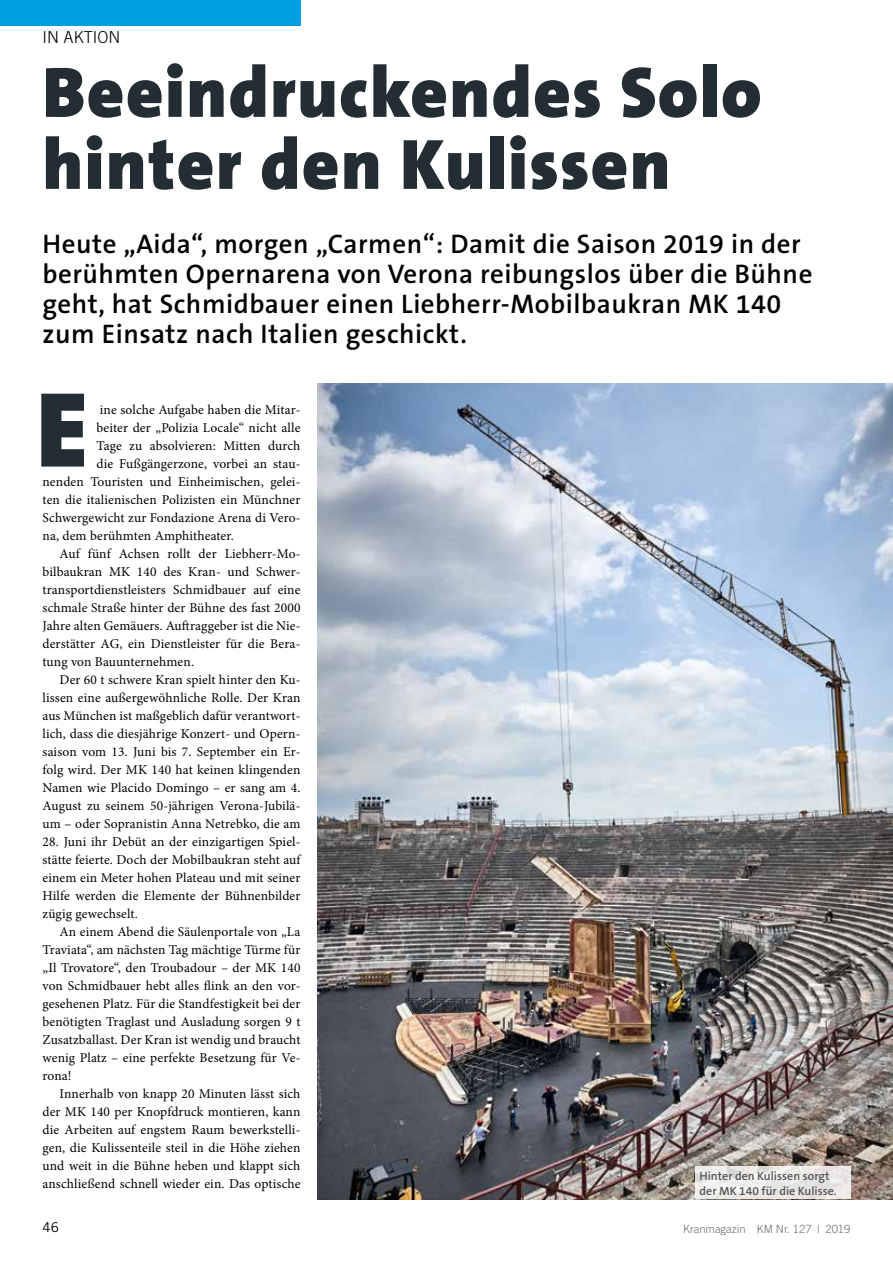
<style>
.page{position:relative;width:893px;height:1263px;background:#fff}
.page>*{position:absolute;margin:0;border:0;box-sizing:border-box;transform-origin:0 0}
.t1{font:900 108px "The Sans B9";color:#222e33}
.t2{font:900 72px/72px "The Sans B9";letter-spacing:.02em;color:#222e33}
.t3{font:600 27px/30px "The Sans B6";letter-spacing:.02em;color:#000}
.t4{font:300 16.5px "Trade Gothic";color:#000}
.t5{font:13.5px/18px "Minion Pro";letter-spacing:.01em;color:#000;text-align:justify}
.t6{font:13.5px "Trade Gothic";color:#000}
.t7{font:600 12px/15px "The Sans B6";color:#565655}
.t8{font:300 11.25px "Trade Gothic";color:#6e6e6e}
</style>
<div class="page">
<div style="left:0;top:0;width:300px;height:26px;background:#009ee3"></div>
<img style="left:317px;top:383px;width:576px;height:816px">
<svg style="left:695px;top:1167px;width:155px;height:32px;fill:#ebe9e7"></svg>
<p class="t4" style="left:43px;top:27px;width:79px">IN AKTION</p>
<h2 class="t2" style="left:43px;top:59px;width:721px">Beeindruckendes Solo hinter den Kulissen</h2>
<h3 class="t3" style="left:43px;top:229px;width:771px">Heute „Aida“, morgen „Carmen“: Damit die Saison 2019 in der berühmten Opernarena von Verona reibungslos über die Bühne geht, hat Schmidbauer einen Liebherr-Mobilbaukran MK 140 zum Einsatz nach Italien geschickt.</h3>
<h1 class="t1" style="left:36px;top:372px;width:53px">E</h1>
<p class="t5" style="left:100px;top:401px;width:202px">ine solche Aufgabe haben die Mitar-</p>
<p class="t5" style="left:96px;top:419px;width:205px">beiter der „Polizia Locale“ nicht alle</p>
<p class="t5" style="left:96px;top:437px;width:205px">Tage zu absolvieren: Mitten durch</p>
<p class="t5" style="left:96px;top:455px;width:206px">die Fußgängerzone, vorbei an stau-</p>
<p class="t5" style="left:43px;top:473px;width:259px">nenden Touristen und Einheimischen, gelei-</p>
<p class="t5" style="left:43px;top:491px;width:259px">ten die italienischen Polizisten ein Münchner</p>
<p class="t5" style="left:43px;top:509px;width:259px">Schwergewicht zur Fondazione Arena di Vero-</p>
<p class="t5" style="left:43px;top:527px;width:193px">na, dem berühmten Amphitheater.</p>
<p class="t5" style="left:60px;top:545px;width:242px">Auf fünf Achsen rollt der Liebherr-Mo-</p>
<p class="t5" style="left:43px;top:563px;width:259px">bilbaukran MK 140 des Kran- und Schwer-</p>
<p class="t5" style="left:43px;top:581px;width:259px">transportdienstleisters Schmidbauer auf eine</p>
<p class="t5" style="left:43px;top:599px;width:259px">schmale Straße hinter der Bühne des fast 2000</p>
<p class="t5" style="left:43px;top:617px;width:259px">Jahre alten Gemäuers. Auftraggeber ist die Nie-</p>
<p class="t5" style="left:43px;top:635px;width:259px">derstätter AG, ein Dienstleister für die Bera-</p>
<p class="t5" style="left:43px;top:653px;width:153px">tung von Bauunternehmen.</p>
<p class="t5" style="left:60px;top:671px;width:242px">Der 60 t schwere Kran spielt hinter den Ku-</p>
<p class="t5" style="left:43px;top:689px;width:259px">lissen eine außergewöhnliche Rolle. Der Kran</p>
<p class="t5" style="left:43px;top:707px;width:259px">aus München ist maßgeblich dafür verantwort-</p>
<p class="t5" style="left:43px;top:725px;width:259px">lich, dass die diesjährige Konzert- und Opern-</p>
<p class="t5" style="left:43px;top:743px;width:259px">saison vom 13. Juni bis 7. September ein Er-</p>
<p class="t5" style="left:43px;top:761px;width:259px">folg wird. Der MK 140 hat keinen klingenden</p>
<p class="t5" style="left:43px;top:779px;width:259px">Namen wie Placido Domingo – er sang am 4.</p>
<p class="t5" style="left:43px;top:797px;width:259px">August zu seinem 50-jährigen Verona-Jubilä-</p>
<p class="t5" style="left:43px;top:815px;width:259px">um – oder Sopranistin Anna Netrebko, die am</p>
<p class="t5" style="left:43px;top:833px;width:259px">28. Juni ihr Debüt an der einzigartigen Spiel&shy;stätte feierte. Doch der Mobilbaukran steht auf einem ein Meter hohen Plateau und mit seiner Hilfe werden die Elemente der Bühnenbilder zügig gewechselt.</p>
<p class="t5" style="left:43px;top:923px;width:259px;text-indent:17px">An einem Abend die Säulenportale von „La Traviata“, am nächsten Tag mächtige Türme für „Il Trovatore“, den Troubadour – der MK 140 von Schmidbauer hebt alles flink an den vor&shy;gesehenen Platz. Für die Standfestigkeit bei der benötigten Traglast und Ausladung sorgen 9 t Zusatzballast. Der Kran ist wendig und braucht wenig Platz – eine perfekte Besetzung für Ve&shy;rona!</p>
<p class="t5" style="left:43px;top:1085px;width:259px;text-indent:17px">Innerhalb von knapp 20 Minuten lässt sich der MK 140 per Knopfdruck montieren, kann die Arbeiten auf engstem Raum bewerkstelli&shy;gen, die Kulissenteile steil in die Höhe ziehen und weit in die Bühne heben und klappt sich anschließend schnell wieder ein. Das optische</p>
<p class="t7" style="left:699px;top:1169px;width:139px">Hinter den Kulissen sorgt der MK 140 für die Kulisse.</p>
<p class="t6" style="left:43px;top:1219px;width:18px">46</p>
<p class="t8" style="left:683px;top:1222px;width:169px">Kranmagazin KM Nr. 127 | 2019</p>
</div>
